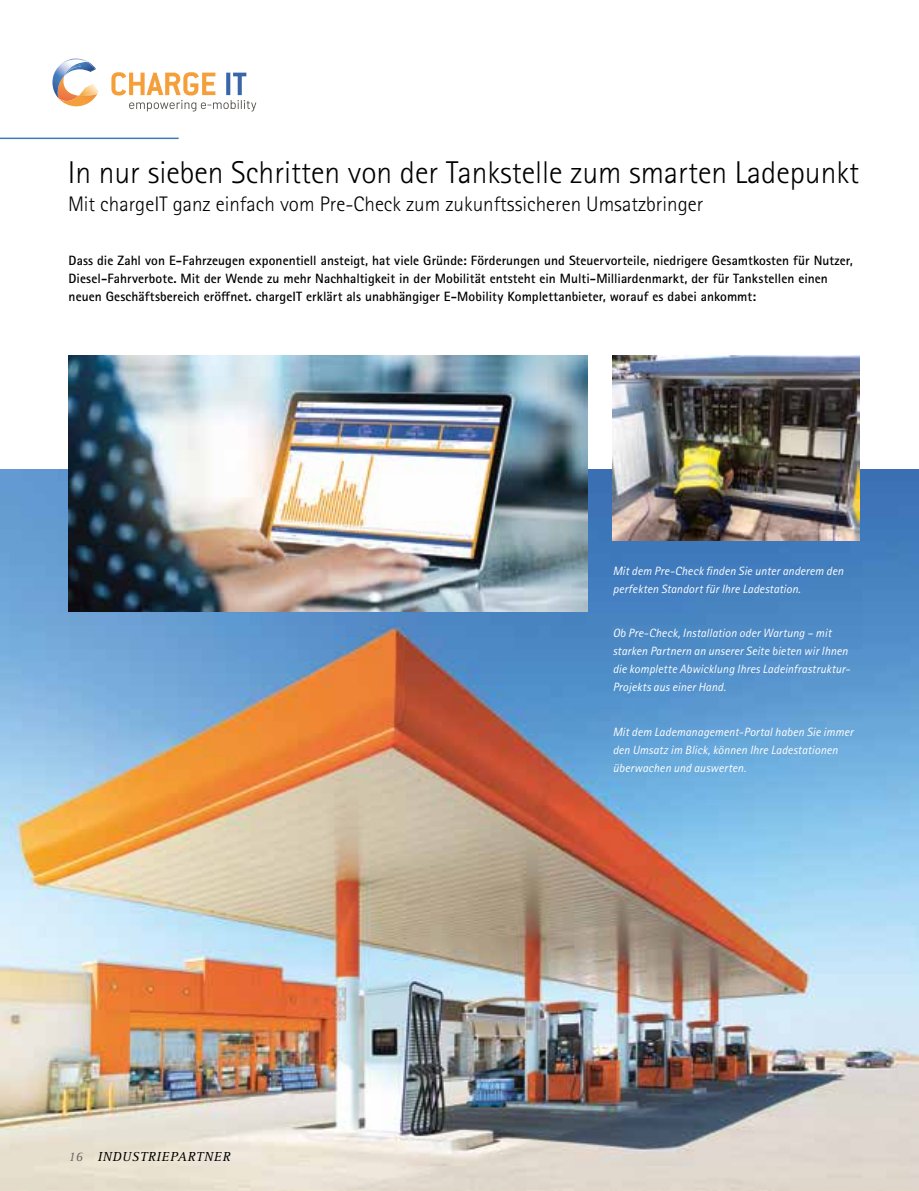
<style>
.page{position:relative;width:919px;height:1191px;background:#fff}
.page>*{position:absolute;margin:0;border:0;box-sizing:border-box;transform-origin:0 0}
.t1{font:300 31.5px "Rotis Sans Serif Pro";color:#000}
.t2{font:300 21px "Rotis Sans Serif Pro";color:#000}
.t3{font:700 13.5px/18px "Rotis Sans Serif Pro";color:#000}
.t4{font:italic 13.5px "Rotis Serif Pro";letter-spacing:.05em;color:#000}
.t5{font:italic 12px/18px "Rotis Sans Serif Pro";letter-spacing:.005em;color:#fff}
.s1{color:#6a6864}
</style>
<div class="page">
<svg style="left:52px;top:61px;width:46px;height:46px"></svg>
<img style="left:75px;top:59px;width:13px;height:3px">
<img style="left:57px;top:59px;width:18px;height:10px">
<svg style="left:111px;top:72px;width:145px;height:39px"></svg>
<img style="left:0;top:470px;width:918px;height:721px">
<img style="left:612px;top:355px;width:247px;height:185px">
<img style="left:68px;top:355px;width:519px;height:256px">
<hr style="left:0;top:138px;width:179px;height:1px;background:#3a7aba">
<h1 class="t1" style="left:68px;top:154px;width:792px">In nur sieben Schritten von der Tankstelle zum smarten Ladepunkt</h1>
<h2 class="t2" style="left:68px;top:192px;width:637px">Mit chargeIT ganz einfach vom Pre-Check zum zukunftssicheren Umsatzbringer</h2>
<p class="t3" style="left:69px;top:251px;width:785px">Dass die Zahl von E-Fahrzeugen exponentiell ansteigt, hat viele Gründe: Förderungen und Steuervorteile, niedrigere Gesamtkosten für Nutzer,<br>Diesel-Fahrverbote. Mit der Wende zu mehr Nachhaltigkeit in der Mobilität entsteht ein Multi-Milliardenmarkt, der für Tankstellen einen neuen Geschäftsbereich eröffnet. chargeIT erklärt als unabhängiger E-Mobility Komplettanbieter, worauf es dabei ankommt:</p>
<p class="t4" style="left:68px;top:1148px;width:164px"><span class="s1">16</span> INDUSTRIEPARTNER</p>
<p class="t5" style="left:612px;top:562px;width:232px">Mit dem Pre-Check finden Sie unter anderem den perfekten Standort für Ihre Ladestation.</p>
<p class="t5" style="left:612px;top:624px;width:239px">Ob Pre-Check, Installation oder Wartung – mit starken Partnern an unserer Seite bieten wir Ihnen die komplette Abwicklung Ihres Ladeinfrastruktur-Projekts aus einer Hand.</p>
<p class="t5" style="left:612px;top:723px;width:242px">Mit dem Lademanagement-Portal haben Sie immer den Umsatz im Blick, können Ihre Ladestationen überwachen und auswerten.</p>
</div>
